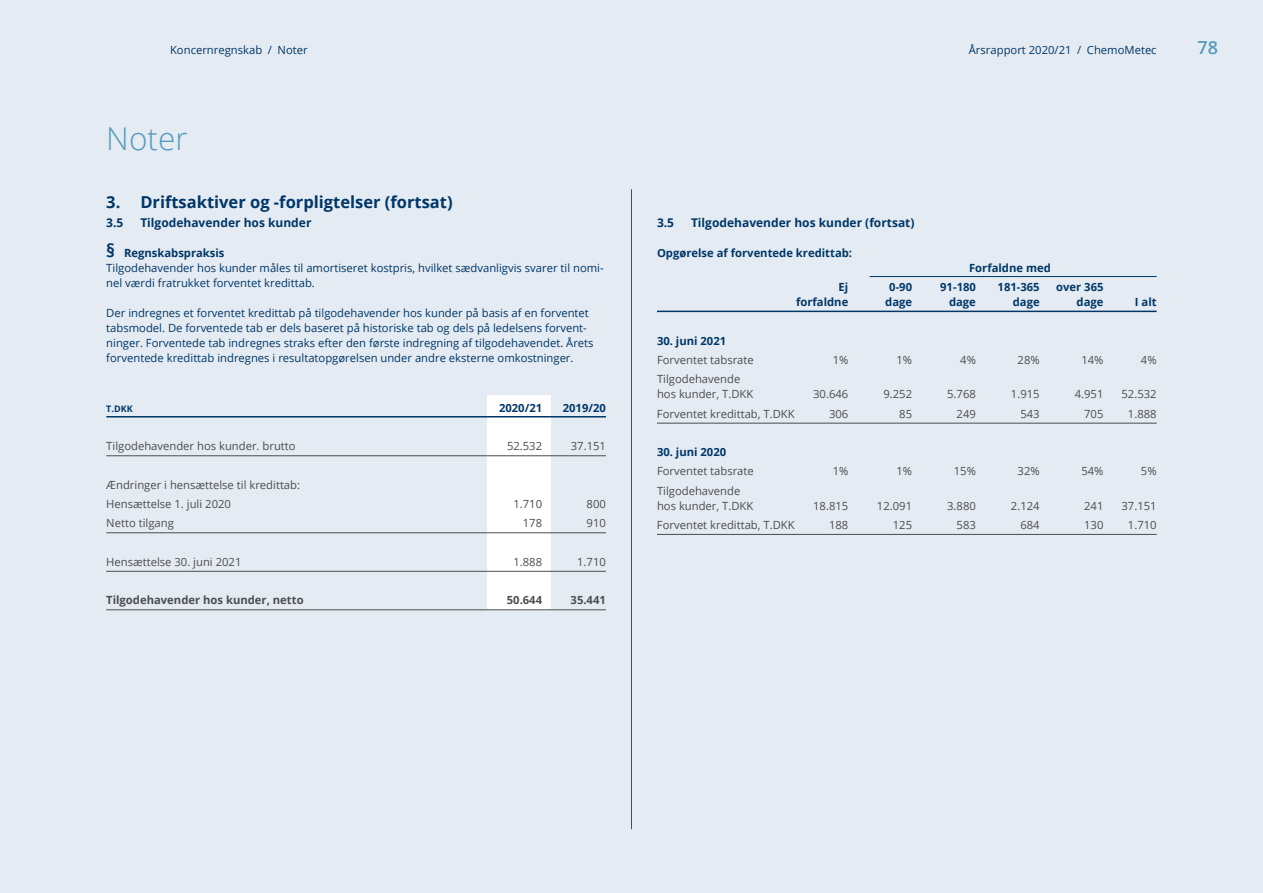
<style>
.page{position:relative;width:1263px;height:893px;background:#e4ebf2}
.page>*{position:absolute;margin:0;border:0;box-sizing:border-box;transform-origin:0 0}
.t1{font:300 31.5px "Open Sans";color:#569bbe}
.t2{font:600 18px "Open Sans";color:#569bbe}
.t3{font:700 16.5px "Open Sans";color:#003768}
.t4{font:700 12px "Open Sans";color:#003768}
.t5{font:11.25px/15px "Open Sans";color:#003768}
.t6{font:11.25px/15px "Open Sans";color:#4d4d4f}
.t7{font:700 11.25px "Open Sans";color:#003768}
.t8{font:700 11.25px "Open Sans";color:#4d4d4f}
.t9{font:700 9px "Open Sans";color:#003768}
.s1{font-weight:700;font-size:18px}
.s2{font-weight:700}
</style>
<div class="page">
<hr style="left:631px;top:189px;width:1px;height:640px;background:#4d4d4f">
<div style="left:487px;top:395px;width:64px;height:215px;background:#fff"></div>
<hr style="left:106px;top:416px;width:500px;height:1px;background:#003768">
<hr style="left:106px;top:455px;width:500px;height:1px;background:#4d4d4f">
<hr style="left:106px;top:532px;width:500px;height:1px;background:#4d4d4f">
<hr style="left:106px;top:571px;width:500px;height:1px;background:#4d4d4f">
<hr style="left:106px;top:609px;width:500px;height:1px;background:#4d4d4f">
<hr style="left:870px;top:276px;width:287px;height:1px;background:#003768">
<hr style="left:657px;top:311px;width:500px;height:1px;background:#003768">
<hr style="left:657px;top:423px;width:500px;height:1px;background:#4d4d4f">
<hr style="left:657px;top:534px;width:500px;height:1px;background:#4d4d4f">
<p class="t5" style="left:170px;top:42px;width:139px">Koncernregnskab / Noter</p>
<p class="t5" style="left:969px;top:42px;width:189px">Årsrapport 2020/21 / ChemoMetec</p>
<h2 class="t2" style="left:1197px;top:35px;width:22px">78</h2>
<h1 class="t1" style="left:106px;top:117px;width:83px">Noter</h1>
<h3 class="t3" style="left:106px;top:191px;width:348px">3. Driftsaktiver og -forpligtelser (fortsat)</h3>
<p class="t4" style="left:106px;top:215px;width:19px">3.5</p>
<p class="t4" style="left:140px;top:215px;width:173px">Tilgodehavender hos kunder</p>
<p class="t5" style="left:106px;top:246px;width:499px"><span class="s1">§</span> <span class="s2">Regnskabspraksis<br></span>Tilgodehavender hos kunder måles til amortiseret kostpris, hvilket sædvanligvis svarer til nomi&shy;nel værdi fratrukket forventet kredittab.</p>
<p class="t5" style="left:106px;top:306px;width:489px">Der indregnes et forventet kredittab på tilgodehavender hos kunder på basis af en forventet tabsmodel. De forventede tab er dels baseret på historiske tab og dels på ledelsens forvent&shy;ninger. Forventede tab indregnes straks efter den første indregning af tilgodehavendet. Årets forventede kredittab indregnes i resultatopgørelsen under andre eksterne omkostninger.</p>
<p class="t9" style="left:106px;top:402px;width:28px">T.DKK</p>
<p class="t7" style="left:499px;top:400px;width:45px">2020/21</p>
<p class="t7" style="left:563px;top:400px;width:45px">2019/20</p>
<p class="t6" style="left:106px;top:438px;width:191px">Tilgodehavender hos kunder. brutto</p>
<p class="t6" style="left:507px;top:438px;width:37px">52.532</p>
<p class="t6" style="left:571px;top:438px;width:37px">37.151</p>
<p class="t6" style="left:106px;top:475px;width:195px;line-height:19.2px">Ændringer i hensættelse til kredittab:<br>Hensættelse 1. juli 2020</p>
<p class="t6" style="left:513px;top:496px;width:30px">1.710</p>
<p class="t6" style="left:587px;top:496px;width:21px">800</p>
<p class="t6" style="left:106px;top:515px;width:69px">Netto tilgang</p>
<p class="t6" style="left:523px;top:515px;width:21px">178</p>
<p class="t6" style="left:587px;top:515px;width:21px">910</p>
<p class="t6" style="left:106px;top:554px;width:137px">Hensættelse 30. juni 2021</p>
<p class="t6" style="left:513px;top:554px;width:30px">1.888</p>
<p class="t6" style="left:577px;top:554px;width:30px">1.710</p>
<p class="t8" style="left:106px;top:592px;width:199px">Tilgodehavender hos kunder, netto</p>
<p class="t8" style="left:507px;top:592px;width:37px">50.644</p>
<p class="t8" style="left:571px;top:592px;width:37px">35.441</p>
<p class="t4" style="left:657px;top:214px;width:19px">3.5</p>
<p class="t4" style="left:691px;top:214px;width:225px">Tilgodehavender hos kunder (fortsat)</p>
<p class="t7" style="left:657px;top:245px;width:197px">Opgørelse af forventede kredittab:</p>
<p class="t7" style="left:969px;top:260px;width:83px">Forfaldne med</p>
<p class="t7" style="left:839px;top:279px;width:11px">Ej</p>
<p class="t7" style="left:889px;top:279px;width:24px">0-90</p>
<p class="t7" style="left:940px;top:279px;width:37px">91-180</p>
<p class="t7" style="left:997px;top:279px;width:44px">181-365</p>
<p class="t7" style="left:1056px;top:279px;width:49px">over 365</p>
<p class="t7" style="left:796px;top:294px;width:54px">forfaldne</p>
<p class="t7" style="left:885px;top:294px;width:28px">dage</p>
<p class="t7" style="left:949px;top:294px;width:28px">dage</p>
<p class="t7" style="left:1013px;top:294px;width:28px">dage</p>
<p class="t7" style="left:1076px;top:294px;width:28px">dage</p>
<p class="t7" style="left:1135px;top:294px;width:23px">I alt</p>
<p class="t7" style="left:657px;top:333px;width:71px">30. juni 2021</p>
<p class="t6" style="left:657px;top:352px;width:98px">Forventet tabsrate</p>
<p class="t6" style="left:833px;top:352px;width:17px">1%</p>
<p class="t6" style="left:896px;top:352px;width:17px">1%</p>
<p class="t6" style="left:960px;top:352px;width:17px">4%</p>
<p class="t6" style="left:1017px;top:352px;width:24px">28%</p>
<p class="t6" style="left:1081px;top:352px;width:24px">14%</p>
<p class="t6" style="left:1141px;top:352px;width:17px">4%</p>
<p class="t6" style="left:657px;top:371px;width:98px">Tilgodehavende hos kunder, T.DKK</p>
<p class="t6" style="left:813px;top:386px;width:37px">30.646</p>
<p class="t6" style="left:883px;top:386px;width:30px">9.252</p>
<p class="t6" style="left:947px;top:386px;width:30px">5.768</p>
<p class="t6" style="left:1011px;top:386px;width:30px">1.915</p>
<p class="t6" style="left:1075px;top:386px;width:30px">4.951</p>
<p class="t6" style="left:1121px;top:386px;width:37px">52.532</p>
<p class="t6" style="left:657px;top:406px;width:139px">Forventet kredittab, T.DKK</p>
<p class="t6" style="left:829px;top:406px;width:21px">306</p>
<p class="t6" style="left:899px;top:406px;width:14px">85</p>
<p class="t6" style="left:957px;top:406px;width:21px">249</p>
<p class="t6" style="left:1020px;top:406px;width:21px">543</p>
<p class="t6" style="left:1084px;top:406px;width:21px">705</p>
<p class="t6" style="left:1128px;top:406px;width:30px">1.888</p>
<p class="t7" style="left:657px;top:444px;width:71px">30. juni 2020</p>
<p class="t6" style="left:657px;top:463px;width:98px">Forventet tabsrate</p>
<p class="t6" style="left:833px;top:463px;width:17px">1%</p>
<p class="t6" style="left:896px;top:463px;width:17px">1%</p>
<p class="t6" style="left:954px;top:463px;width:24px">15%</p>
<p class="t6" style="left:1017px;top:463px;width:24px">32%</p>
<p class="t6" style="left:1081px;top:463px;width:24px">54%</p>
<p class="t6" style="left:1141px;top:463px;width:17px">5%</p>
<p class="t6" style="left:657px;top:483px;width:98px">Tilgodehavende hos kunder, T.DKK</p>
<p class="t6" style="left:813px;top:498px;width:37px">18.815</p>
<p class="t6" style="left:877px;top:498px;width:37px">12.091</p>
<p class="t6" style="left:947px;top:498px;width:30px">3.880</p>
<p class="t6" style="left:1011px;top:498px;width:30px">2.124</p>
<p class="t6" style="left:1084px;top:498px;width:21px">241</p>
<p class="t6" style="left:1121px;top:498px;width:37px">37.151</p>
<p class="t6" style="left:657px;top:517px;width:139px">Forventet kredittab, T.DKK</p>
<p class="t6" style="left:829px;top:517px;width:21px">188</p>
<p class="t6" style="left:893px;top:517px;width:21px">125</p>
<p class="t6" style="left:957px;top:517px;width:21px">583</p>
<p class="t6" style="left:1020px;top:517px;width:21px">684</p>
<p class="t6" style="left:1084px;top:517px;width:21px">130</p>
<p class="t6" style="left:1128px;top:517px;width:30px">1.710</p>
</div>
